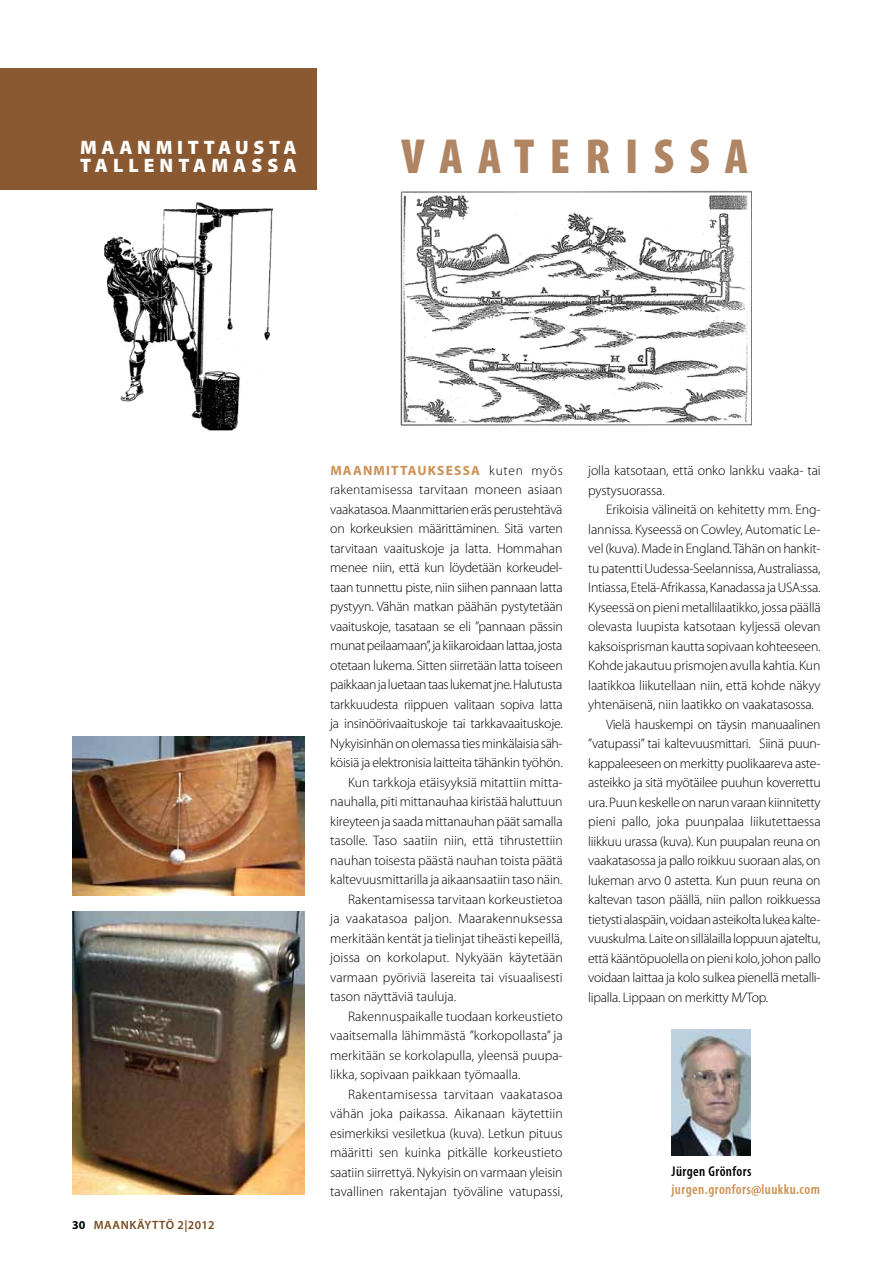
<style>
.page{position:relative;width:893px;height:1263px;background:#fff}
.page>*{position:absolute;margin:0;border:0;box-sizing:border-box;transform-origin:0 0}
.t1{font:900 condensed 49.5px "Myriad Pro";letter-spacing:.31em;color:#af8563}
.t2{font:900 19.5px/18px "Myriad Pro";letter-spacing:.24em;color:#fff}
.t3{font:600 condensed 14.25px "Myriad Pro";letter-spacing:.03em;color:#cc9153}
.t4{font:600 condensed 14.25px "Myriad Pro";letter-spacing:.03em;color:#000}
.t5{font:300 13.8px/19.5px "Myriad Pro";letter-spacing:-.01em;color:#000}
.t6{font:300 13.8px "Myriad Pro";letter-spacing:-.03em;color:#000}
.t7{font:300 13.8px "Myriad Pro";letter-spacing:.01em;color:#000}
.t8{font:300 13.8px "Myriad Pro";letter-spacing:.015em;color:#000}
.t9{font:700 13.5px "Myriad Pro";letter-spacing:.09em;color:#cc9153}
.t10{font:600 12px "Myriad Pro";letter-spacing:.045em;color:#7a471b}
.s1{font-weight:700;color:#000}
.s2{font-weight:300;color:#000}
.s3{font-size:13.5px}
</style>
<div class="page">
<svg style="left:751px;top:1186px;width:10px;height:10px"></svg>
<div style="left:0;top:68px;width:317px;height:122px;background:#8b5931"></div>
<img style="left:104px;top:202px;width:169px;height:228px">
<img style="left:672px;top:1029px;width:78px;height:127px">
<img style="left:401px;top:190px;width:351px;height:236px">
<img style="left:72px;top:737px;width:233px;height:158px">
<img style="left:72px;top:911px;width:233px;height:284px">
<h2 class="t2" style="left:80px;top:139px;width:218px">MAANMITTAUSTA<br>TALLENTAMASSA</h2>
<h1 class="t1" style="left:402px;top:129px;width:348px">VAATERISSA</h1>
<p class="t10" style="left:72px;top:1218px;width:144px"><span class="s1">30</span> MAANKÄYTTÖ 2|2012</p>
<p class="t9" style="left:330px;top:461px;width:234px">MAANMITTAUKSESSA <span class="s2">kuten myös</span></p>
<p class="t5" style="left:330px;top:480px;width:234px"><span class="s3">rakentamisessa</span> tarvitaan moneen asiaan</p>
<p class="t5" style="left:330px;top:499px;width:234px">vaakatasoa. Maanmittarien eräs perustehtävä</p>
<p class="t5" style="left:330px;top:519px;width:234px">on korkeuksien määrittäminen. Sitä varten</p>
<p class="t5" style="left:330px;top:538px;width:234px">tarvitaan vaaituskoje ja latta. Hommahan</p>
<p class="t5" style="left:330px;top:558px;width:234px">menee niin, että kun löydetään korkeudel-</p>
<p class="t5" style="left:330px;top:577px;width:234px">taan tunnettu piste, niin siihen pannaan latta</p>
<p class="t5" style="left:330px;top:597px;width:234px">pystyyn. Vähän matkan päähän pystytetään</p>
<p class="t5" style="left:330px;top:616px;width:234px">vaaituskoje, tasataan se eli ”pannaan pässin</p>
<p class="t5" style="left:330px;top:636px;width:234px">munat peilaamaan”, ja kiikaroidaan lattaa, josta</p>
<p class="t5" style="left:330px;top:655px;width:234px">otetaan lukema. Sitten siirretään latta toiseen</p>
<p class="t6" style="left:330px;top:677px;width:234px">paikkaan ja luetaan taas lukemat jne. Halutusta</p>
<p class="t5" style="left:330px;top:694px;width:234px">tarkkuudesta riippuen valitaan sopiva latta</p>
<p class="t5" style="left:330px;top:714px;width:234px">ja insinöörivaaituskoje tai tarkkavaaituskoje.</p>
<p class="t5" style="left:330px;top:733px;width:234px">Nykyisinhän on olemassa ties minkälaisia säh-</p>
<p class="t5" style="left:330px;top:753px;width:234px">köisiä ja elektronisia laitteita tähänkin työhön.</p>
<p class="t5" style="left:348px;top:772px;width:216px">Kun tarkkoja etäisyyksiä mitattiin mitta-</p>
<p class="t5" style="left:330px;top:792px;width:234px">nauhalla, piti mittanauhaa kiristää haluttuun</p>
<p class="t5" style="left:330px;top:811px;width:234px">kireyteen ja saada mittanauhan päät samalla</p>
<p class="t5" style="left:330px;top:831px;width:234px">tasolle. Taso saatiin niin, että tihrustettiin</p>
<p class="t5" style="left:330px;top:850px;width:234px">nauhan toisesta päästä nauhan toista päätä</p>
<p class="t5" style="left:330px;top:870px;width:234px">kaltevuusmittarilla ja aikaansaatiin taso näin.</p>
<p class="t5" style="left:348px;top:889px;width:216px">Rakentamisessa tarvitaan korkeustietoa</p>
<p class="t7" style="left:330px;top:911px;width:234px">ja vaakatasoa paljon. Maarakennuksessa</p>
<p class="t5" style="left:330px;top:928px;width:234px">merkitään kentät ja tielinjat tiheästi kepeillä,</p>
<p class="t5" style="left:330px;top:948px;width:234px">joissa on korkolaput. Nykyään käytetään</p>
<p class="t5" style="left:330px;top:967px;width:234px">varmaan pyöriviä lasereita tai visuaalisesti</p>
<p class="t5" style="left:330px;top:987px;width:127px">tason näyttäviä tauluja.</p>
<p class="t5" style="left:348px;top:1006px;width:216px">Rakennuspaikalle tuodaan korkeustieto</p>
<p class="t5" style="left:330px;top:1026px;width:234px">vaaitsemalla lähimmästä ”korkopollasta” ja</p>
<p class="t5" style="left:330px;top:1045px;width:234px">merkitään se korkolapulla, yleensä puupa-</p>
<p class="t5" style="left:330px;top:1065px;width:192px">likka, sopivaan paikkaan työmaalla.</p>
<p class="t8" style="left:348px;top:1086px;width:216px">Rakentamisessa tarvitaan vaakatasoa</p>
<p class="t5" style="left:330px;top:1104px;width:234px">vähän joka paikassa. Aikanaan käytettiin</p>
<p class="t5" style="left:330px;top:1123px;width:234px">esimerkiksi vesiletkua (kuva). Letkun pituus</p>
<p class="t5" style="left:330px;top:1143px;width:234px">määritti sen kuinka pitkälle korkeustieto</p>
<p class="t5" style="left:330px;top:1162px;width:234px">saatiin siirrettyä. Nykyisin on varmaan yleisin</p>
<p class="t5" style="left:330px;top:1182px;width:234px">tavallinen rakentajan työväline vatupassi,</p>
<p class="t5" style="left:588px;top:461px;width:234px">jolla katsotaan, että onko lankku vaaka- tai pystysuorassa.</p>
<p class="t5" style="left:606px;top:500px;width:216px">Erikoisia välineitä on kehitetty mm. Eng-</p>
<p class="t5" style="left:588px;top:520px;width:234px">lannissa. Kyseessä on Cowley, Automatic Le-</p>
<p class="t5" style="left:588px;top:539px;width:234px">vel (kuva). Made in England. Tähän on hankit-</p>
<p class="t5" style="left:588px;top:559px;width:234px">tu patentti Uudessa-Seelannissa, Australiassa,</p>
<p class="t5" style="left:588px;top:578px;width:234px">Intiassa, Etelä-Afrikassa, Kanadassa ja USA:ssa.</p>
<p class="t5" style="left:588px;top:598px;width:234px">Kyseessä on pieni metallilaatikko, jossa päällä</p>
<p class="t5" style="left:588px;top:617px;width:234px">olevasta luupista katsotaan kyljessä olevan</p>
<p class="t5" style="left:588px;top:637px;width:234px">kaksoisprisman kautta sopivaan kohteeseen.</p>
<p class="t5" style="left:588px;top:656px;width:234px">Kohde jakautuu prismojen avulla kahtia. Kun</p>
<p class="t5" style="left:588px;top:676px;width:234px">laatikkoa liikutellaan niin, että kohde näkyy</p>
<p class="t5" style="left:588px;top:695px;width:227px">yhtenäisenä, niin laatikko on vaakatasossa.</p>
<p class="t5" style="left:606px;top:715px;width:216px">Vielä hauskempi on täysin manuaalinen</p>
<p class="t5" style="left:588px;top:734px;width:234px">”vatupassi” tai kaltevuusmittari. Siinä puun-</p>
<p class="t5" style="left:588px;top:754px;width:234px">kappaleeseen on merkitty puolikaareva aste-</p>
<p class="t5" style="left:588px;top:773px;width:234px">asteikko ja sitä myötäilee puuhun koverrettu</p>
<p class="t5" style="left:588px;top:793px;width:234px">ura. Puun keskelle on narun varaan kiinnitetty</p>
<p class="t5" style="left:588px;top:812px;width:234px">pieni pallo, joka puunpalaa liikutettaessa</p>
<p class="t5" style="left:588px;top:832px;width:234px">liikkuu urassa (kuva). Kun puupalan reuna on</p>
<p class="t5" style="left:588px;top:851px;width:234px">vaakatasossa ja pallo roikkuu suoraan alas, on</p>
<p class="t5" style="left:588px;top:871px;width:234px">lukeman arvo 0 astetta. Kun puun reuna on</p>
<p class="t5" style="left:588px;top:890px;width:234px">kaltevan tason päällä, niin pallon roikkuessa</p>
<p class="t5" style="left:588px;top:910px;width:234px">tietysti alaspäin, voidaan asteikolta lukea kalte-</p>
<p class="t5" style="left:588px;top:929px;width:234px">vuuskulma. Laite on sillälailla loppuun ajateltu,</p>
<p class="t5" style="left:588px;top:949px;width:234px">että kääntöpuolella on pieni kolo, johon pallo</p>
<p class="t5" style="left:588px;top:968px;width:234px">voidaan laittaa ja kolo sulkea pienellä metalli-</p>
<p class="t5" style="left:588px;top:988px;width:182px">lipalla. Lippaan on merkitty M/Top.</p>
<p class="t4" style="left:672px;top:1163px;width:81px">Jürgen Grönfors</p>
<p class="t3" style="left:672px;top:1182px;width:150px">jurgen.gronfors luukku.com</p>
</div>
